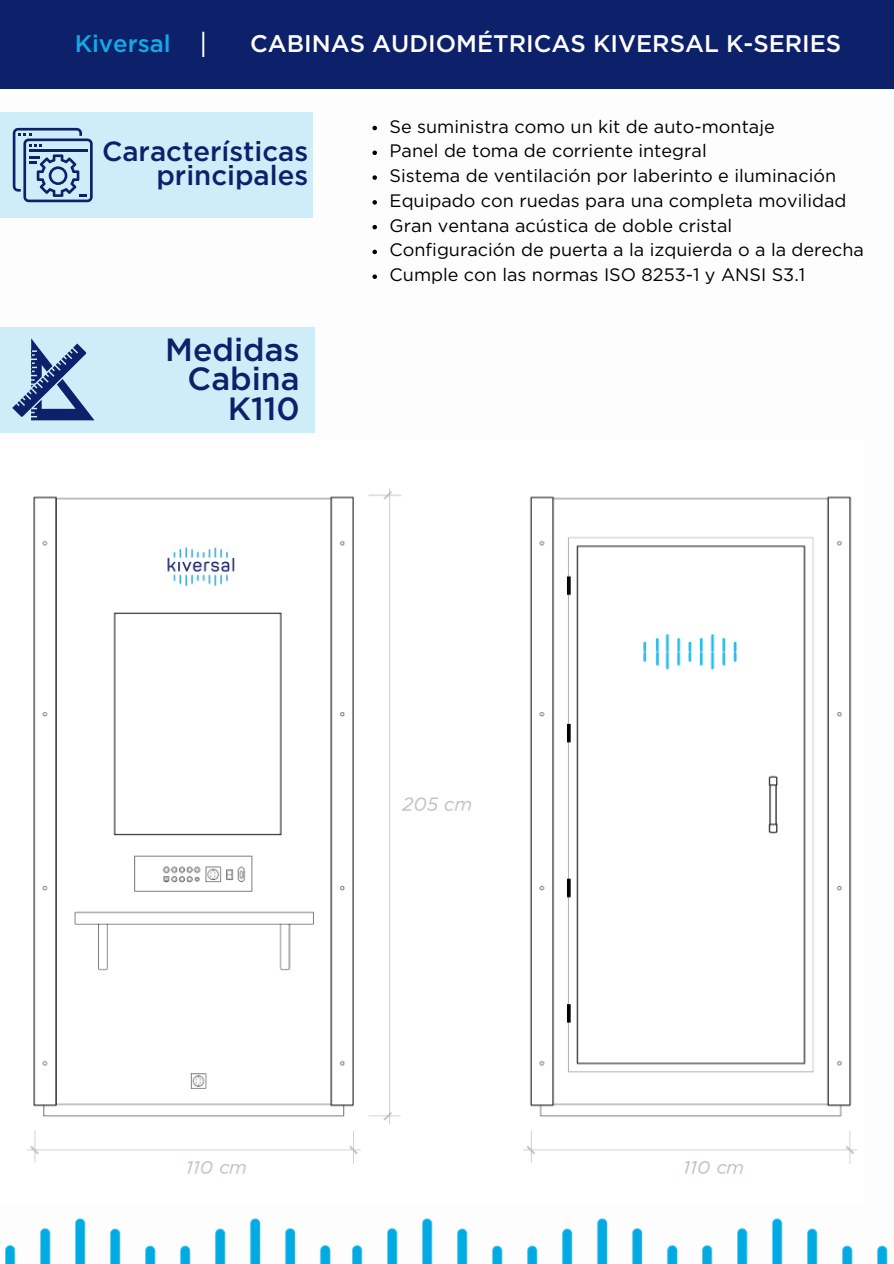
<style>
.page{position:relative;width:894px;height:1264px;background:#fff}
.page>*{position:absolute;margin:0;border:0;box-sizing:border-box;transform-origin:0 0}
.t1{font:300 36px "Gotham";color:#fff}
.t2{font:500 32.1px "Gotham";color:#0c216a}
.t3{font:500 27.6px/24.8px "Gotham";color:#0c216a;text-align:right}
.t4{font:500 24px "Gotham";color:#fff}
.t5{font:500 24px "Gotham";color:#0fade5}
.t6{font:18px "Gotham";color:#000}
</style>
<div class="page">
<div style="left:0;top:0;width:893px;height:89px;background:#0c2169"></div>
<div style="left:0;top:327px;width:315px;height:105px;background:#cdedf8"></div>
<svg style="left:13px;top:338px;width:81px;height:82px"></svg>
<img style="left:27px;top:488px;width:830px;height:686px">
<img style="left:5px;top:1218px;width:291px;height:45px">
<img style="left:319px;top:1218px;width:324px;height:45px">
<img style="left:666px;top:1218px;width:222px;height:45px">
<div style="left:0;top:112px;width:312px;height:106px;background:#cdedf8"></div>
<svg style="left:13px;top:128px;width:80px;height:74px"></svg>
<svg style="left:372px;top:126px;width:5px;height:4px"></svg>
<svg style="left:372px;top:150px;width:5px;height:5px"></svg>
<svg style="left:372px;top:175px;width:5px;height:5px"></svg>
<svg style="left:372px;top:200px;width:5px;height:5px"></svg>
<svg style="left:372px;top:225px;width:5px;height:4px"></svg>
<svg style="left:372px;top:250px;width:5px;height:4px"></svg>
<svg style="left:372px;top:274px;width:5px;height:5px"></svg>
<p class="t5" style="left:75px;top:32px;width:97px">Kiversal</p>
<p class="t1" style="left:198px;top:28px;width:11px">I</p>
<p class="t4" style="left:250px;top:32px;width:592px">CABINAS AUDIOMÉTRICAS KIVERSAL K-SERIES</p>
<p class="t3" style="left:102px;top:140px;width:208px">Características principales</p>
<p class="t2" style="left:165px;top:335px;width:136px">Medidas</p>
<p class="t2" style="left:187px;top:365px;width:113px">Cabina</p>
<p class="t2" style="left:228px;top:394px;width:73px">K110</p>
<p class="t6" style="left:389px;top:118px;width:386px">Se suministra como un kit de auto-montaje</p>
<p class="t6" style="left:389px;top:143px;width:318px">Panel de toma de corriente integral</p>
<p class="t6" style="left:389px;top:168px;width:448px">Sistema de ventilación por laberinto e iluminación</p>
<p class="t6" style="left:389px;top:192px;width:458px">Equipado con ruedas para una completa movilidad</p>
<p class="t6" style="left:389px;top:217px;width:344px">Gran ventana acústica de doble cristal</p>
<p class="t6" style="left:389px;top:242px;width:476px">Configuración de puerta a la izquierda o a la derecha</p>
<p class="t6" style="left:389px;top:267px;width:417px">Cumple con las normas ISO 8253-1 y ANSI S3.1</p>
</div>
